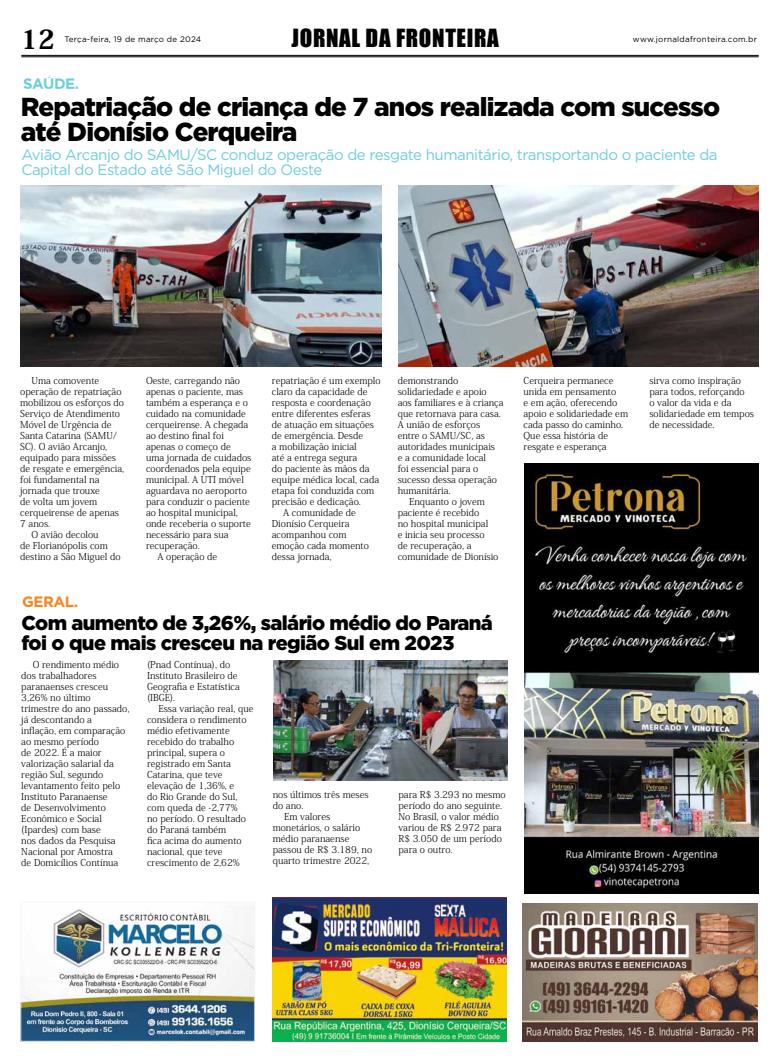
<style>
.page{position:relative;width:780px;height:1063px;background:#fff}
.page>*{position:absolute;margin:0;border:0;box-sizing:border-box;transform-origin:0 0}
.t1{font:800 26.3px "Koz Min Pro";color:#000}
.t2{font:900 26px/25px "Gotham";letter-spacing:-.03em;color:#000}
.t3{font:23px "Impact";letter-spacing:.03em;color:#000}
.t4{font:900 20px/20px "Gotham";letter-spacing:-.03em;color:#000}
.t5{font:15px/15px "Gotham";letter-spacing:-.03em;color:#6eccdc}
.t6{font:700 15px "Gotham";letter-spacing:-.03em;color:#f6861f}
.t7{font:700 15px "Gotham";letter-spacing:-.04em;color:#6fccdc}
.t8{font:300 9.5px/11px "Koz Min Pro";color:#000}
.t9{font:8px "Gotham";letter-spacing:.03em;color:#000}
</style>
<div class="page">
<hr style="left:21px;top:55px;width:737px;height:1px;background:#000">
<hr style="left:21px;top:56px;width:737px;height:1px;background:#000">
<img style="left:274px;top:660px;width:233px;height:120px">
<img style="left:523px;top:903px;width:234px;height:139px">
<img style="left:22px;top:909px;width:231px;height:131px">
<div style="left:20px;top:902px;width:235px;height:140px;border:1px solid #f6f6f6"></div>
<img style="left:272px;top:897px;width:234px;height:145px">
<img style="left:524px;top:463px;width:234px;height:431px">
<img style="left:21px;top:185px;width:360px;height:181px">
<img style="left:398px;top:185px;width:360px;height:181px">
<h3 class="t3" style="left:291px;top:21px;width:209px">JORNAL DA FRONTEIRA</h3>
<h1 class="t1" style="left:21px;top:20px;width:35px">12</h1>
<p class="t9" style="left:64px;top:34px;width:138px">Terça-feira, 19 de março de 2024</p>
<p class="t9" style="left:633px;top:34px;width:125px">www.jornaldafronteira.com.br</p>
<h3 class="t7" style="left:23px;top:74px;width:58px">SAÚDE.</h3>
<h2 class="t2" style="left:21px;top:93px;width:701px">Repatriação de criança de 7 anos realizada com sucesso até Dionísio Cerqueira</h2>
<h3 class="t5" style="left:21px;top:147px;width:697px">Avião Arcanjo do SAMU/SC conduz operação de resgate humanitário, transportando o paciente da<br>Capital do Estado até São Miguel do Oeste</h3>
<p class="t8" style="left:32px;top:375px;width:69px">Uma comovente</p>
<p class="t8" style="left:20px;top:386px;width:103px">operação de repatriação</p>
<p class="t8" style="left:20px;top:397px;width:105px">mobilizou os esforços do</p>
<p class="t8" style="left:20px;top:408px;width:101px">Serviço de Atendimento</p>
<p class="t8" style="left:20px;top:419px;width:93px">Móvel de Urgência de</p>
<p class="t8" style="left:20px;top:430px;width:99px">Santa Catarina (SAMU/</p>
<p class="t8" style="left:20px;top:441px;width:89px">SC). O avião Arcanjo,</p>
<p class="t8" style="left:20px;top:452px;width:97px">equipado para missões</p>
<p class="t8" style="left:20px;top:463px;width:106px">de resgate e emergência,</p>
<p class="t8" style="left:20px;top:474px;width:81px">foi fundamental na</p>
<p class="t8" style="left:20px;top:485px;width:81px">jornada que trouxe</p>
<p class="t8" style="left:20px;top:496px;width:79px">de volta um jovem</p>
<p class="t8" style="left:20px;top:507px;width:100px">cerqueirense de apenas</p>
<p class="t8" style="left:20px;top:518px;width:32px">7 anos.</p>
<p class="t8" style="left:32px;top:529px;width:69px">O avião decolou</p>
<p class="t8" style="left:20px;top:540px;width:89px">de Florianópolis com</p>
<p class="t8" style="left:20px;top:551px;width:102px">destino a São Miguel do</p>
<h3 class="t6" style="left:22px;top:592px;width:57px">GERAL.</h3>
<p class="t8" style="left:146px;top:375px;width:96px">Oeste, carregando não</p>
<p class="t8" style="left:146px;top:386px;width:98px">apenas o paciente, mas</p>
<p class="t8" style="left:146px;top:397px;width:103px">também a esperança e o</p>
<p class="t8" style="left:146px;top:408px;width:101px">cuidado na comunidade</p>
<p class="t8" style="left:146px;top:419px;width:104px">cerqueirense. A chegada</p>
<p class="t8" style="left:146px;top:430px;width:79px">ao destino final foi</p>
<p class="t8" style="left:146px;top:441px;width:86px">apenas o começo de</p>
<p class="t8" style="left:146px;top:452px;width:107px">uma jornada de cuidados</p>
<p class="t8" style="left:146px;top:463px;width:106px">coordenados pela equipe</p>
<p class="t8" style="left:146px;top:474px;width:99px">municipal. A UTI móvel</p>
<p class="t8" style="left:146px;top:485px;width:102px">aguardava no aeroporto</p>
<p class="t8" style="left:146px;top:496px;width:105px">para conduzir o paciente</p>
<p class="t8" style="left:146px;top:507px;width:93px">ao hospital municipal,</p>
<p class="t8" style="left:146px;top:518px;width:106px">onde receberia o suporte</p>
<p class="t8" style="left:146px;top:529px;width:84px">necessário para sua</p>
<p class="t8" style="left:146px;top:540px;width:55px">recuperação.</p>
<p class="t8" style="left:157px;top:551px;width:61px">A operação de</p>
<p class="t8" style="left:272px;top:375px;width:110px">repatriação é um exemplo</p>
<p class="t8" style="left:272px;top:386px;width:97px">claro da capacidade de</p>
<p class="t8" style="left:272px;top:397px;width:100px">resposta e coordenação</p>
<p class="t8" style="left:272px;top:408px;width:100px">entre diferentes esferas</p>
<p class="t8" style="left:272px;top:419px;width:104px">de atuação em situações</p>
<p class="t8" style="left:272px;top:430px;width:93px">de emergência. Desde</p>
<p class="t8" style="left:272px;top:441px;width:86px">a mobilização inicial</p>
<p class="t8" style="left:272px;top:452px;width:87px">até a entrega segura</p>
<p class="t8" style="left:272px;top:463px;width:99px">do paciente às mãos da</p>
<p class="t8" style="left:272px;top:474px;width:109px">equipe médica local, cada</p>
<p class="t8" style="left:272px;top:485px;width:104px">etapa foi conduzida com</p>
<p class="t8" style="left:272px;top:496px;width:91px">precisão e dedicação.</p>
<p class="t8" style="left:283px;top:507px;width:74px">A comunidade de</p>
<p class="t8" style="left:272px;top:518px;width:79px">Dionísio Cerqueira</p>
<p class="t8" style="left:272px;top:529px;width:76px">acompanhou com</p>
<p class="t8" style="left:272px;top:540px;width:98px">emoção cada momento</p>
<p class="t8" style="left:272px;top:551px;width:61px">dessa jornada,</p>
<p class="t8" style="left:397px;top:375px;width:62px">demonstrando</p>
<p class="t8" style="left:397px;top:386px;width:91px">solidariedade e apoio</p>
<p class="t8" style="left:397px;top:397px;width:107px">aos familiares e à criança</p>
<p class="t8" style="left:397px;top:408px;width:105px">que retornava para casa.</p>
<p class="t8" style="left:397px;top:419px;width:84px">A união de esforços</p>
<p class="t8" style="left:397px;top:430px;width:89px">entre o SAMU/SC, as</p>
<p class="t8" style="left:397px;top:441px;width:99px">autoridades municipais</p>
<p class="t8" style="left:397px;top:452px;width:90px">e a comunidade local</p>
<p class="t8" style="left:397px;top:463px;width:82px">foi essencial para o</p>
<p class="t8" style="left:397px;top:474px;width:101px">sucesso dessa operação</p>
<p class="t8" style="left:397px;top:485px;width:54px">humanitária.</p>
<p class="t8" style="left:409px;top:496px;width:77px">Enquanto o jovem</p>
<p class="t8" style="left:397px;top:507px;width:83px">paciente é recebido</p>
<p class="t8" style="left:397px;top:518px;width:92px">no hospital municipal</p>
<p class="t8" style="left:397px;top:529px;width:88px">e inicia seu processo</p>
<p class="t8" style="left:397px;top:540px;width:75px">de recuperação, a</p>
<p class="t8" style="left:397px;top:551px;width:102px">comunidade de Dionísio</p>
<h3 class="t4" style="left:21px;top:613px;width:473px">Com aumento de 3,26%, salário médio do Paraná foi o que mais cresceu na região Sul em 2023</h3>
<p class="t8" style="left:21px;top:659px;width:110px;text-indent:11px">O rendimento médio dos trabalhadores paranaenses cresceu<br>3,26% no último trimestre do ano passado, já descontando a<br>inflação, em comparação ao mesmo período<br>de 2022. É a maior valorização salarial da região Sul, segundo levantamento feito pelo<br>Instituto Paranaense<br>de Desenvolvimento<br>Econômico e Social (Ipardes) com base<br>nos dados da Pesquisa<br>Nacional por Amostra<br>de Domicílios Contínua</p>
<p class="t8" style="left:147px;top:659px;width:94px">(Pnad Contínua), do<br>Instituto Brasileiro de<br>Geografia e Estatística (IBGE).</p>
<p class="t8" style="left:147px;top:703px;width:108px;text-indent:11px">Essa variação real, que considera o rendimento médio efetivamente recebido do trabalho principal, supera o registrado em Santa<br>Catarina, que teve elevação de 1,36%, e<br>do Rio Grande do Sul, com queda de -2,77%<br>no período. O resultado do Paraná também<br>fica acima do aumento nacional, que teve crescimento de 2,62%</p>
<p class="t8" style="left:273px;top:789px;width:97px">nos últimos três meses</p>
<p class="t8" style="left:273px;top:800px;width:32px">do ano.</p>
<p class="t8" style="left:284px;top:811px;width:48px">Em valores</p>
<p class="t8" style="left:273px;top:822px;width:89px">monetários, o salário</p>
<p class="t8" style="left:273px;top:833px;width:78px">médio paranaense</p>
<p class="t8" style="left:273px;top:844px;width:101px">passou de R$ 3.189, no</p>
<p class="t8" style="left:273px;top:855px;width:98px">quarto trimestre 2022,</p>
<p class="t8" style="left:398px;top:789px;width:109px">para R$ 3.293 no mesmo período do ano seguinte.<br>No Brasil, o valor médio variou de R$ 2.972 para<br>R$ 3.050 de um período para o outro.</p>
<p class="t8" style="left:523px;top:375px;width:106px">Cerqueira permanece unida em pensamento<br>e em ação, oferecendo apoio e solidariedade em cada passo do caminho.<br>Que essa história de resgate e esperança</p>
<p class="t8" style="left:649px;top:375px;width:106px">sirva como inspiração para todos, reforçando<br>o valor da vida e da solidariedade em tempos de necessidade.</p>
</div>
